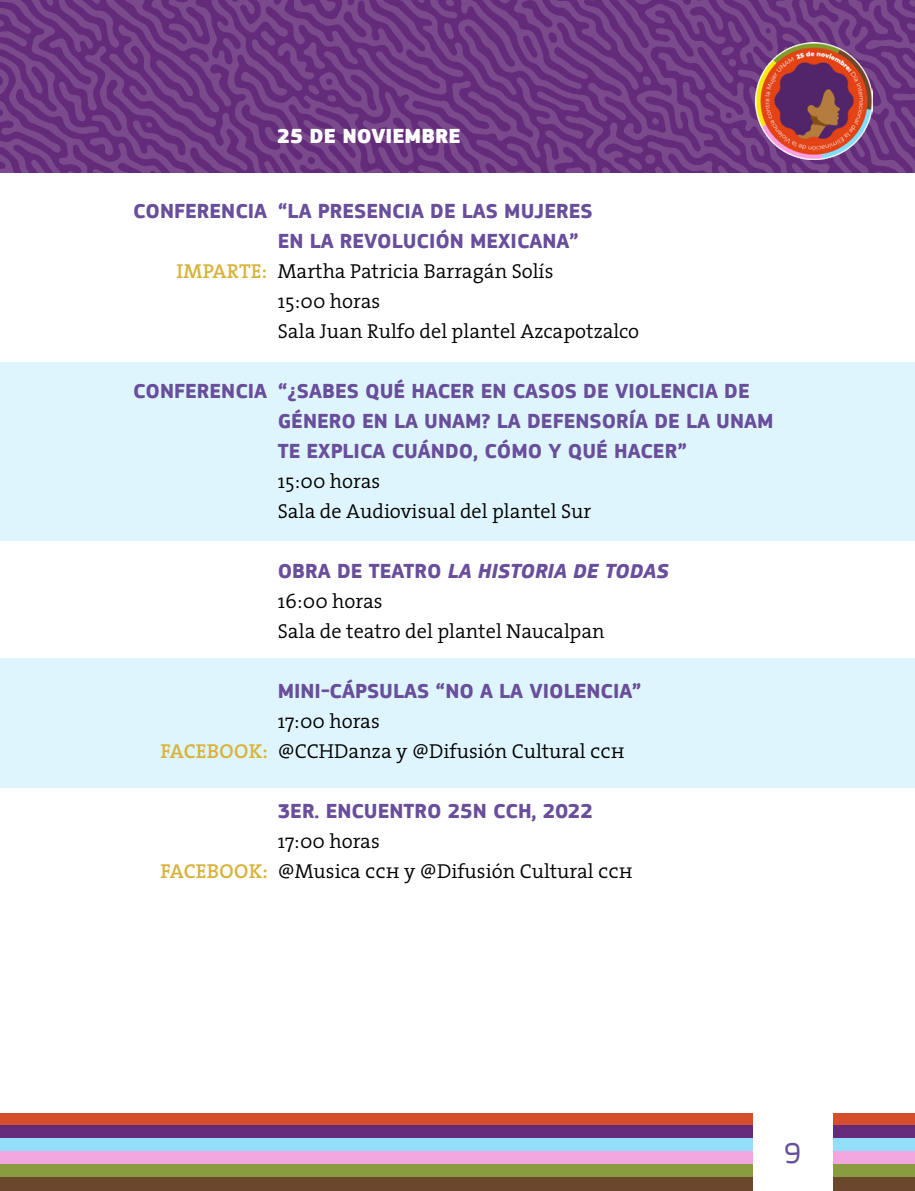
<style>
.page{position:relative;width:915px;height:1191px;background:#fff}
.page>*{position:absolute;margin:0;border:0;box-sizing:border-box;transform-origin:0 0}
.t1{font:30px "PF Square Sans Pro";color:#684e9b}
.t2{font:700 21px/30px "PF Square Sans Pro";color:#684e9b}
.t3{font:italic 700 21px "PF Square Sans Pro";color:#684e9b}
.t4{font:900 21px "PF Square Sans Pro";color:#fff}
.t5{font:300 20.25px/30px "The Serif";color:#000}
.s1{font-weight:600;color:#d8b33b}
.s2{font-style:normal}
.s3{font-family:"The Serif Semi Light Caps";font-weight:400}
</style>
<div class="page">
<div style="left:0;top:1113px;width:914px;height:13px;background:#d44f2b"></div>
<div style="left:0;top:1126px;width:914px;height:13px;background:#632b7a"></div>
<div style="left:0;top:1139px;width:914px;height:13px;background:#94defa"></div>
<div style="left:0;top:1152px;width:914px;height:13px;background:#f2a6e0"></div>
<div style="left:0;top:1165px;width:914px;height:13px;background:#8a9c40"></div>
<div style="left:0;top:1178px;width:914px;height:13px;background:#6b472e"></div>
<div style="left:752px;top:1111px;width:80px;height:80px;background:#fff"></div>
<div style="left:0;top:362px;width:914px;height:178px;background:#dff5fd"></div>
<div style="left:0;top:659px;width:914px;height:129px;background:#dff5fd"></div>
<svg style="left:0;top:0;width:914px;height:172px;background:#6d3982"></svg>
<img style="left:755px;top:43px;width:117px;height:116px">
<p class="t4" style="left:277px;top:122px;width:185px">25 DE NOVIEMBRE</p>
<p class="t2" style="left:277px;top:196px;width:316px;text-indent:-144px">CONFERENCIA “LA PRESENCIA DE LAS MUJERES<br>EN LA REVOLUCIÓN MEXICANA”</p>
<p class="t5" style="left:278px;top:255px;width:363px;text-indent:-101px"><span class="s1">IMPARTE:</span> Martha Patricia Barragán Solís<br>15:00 horas<br>Sala Juan Rulfo del plantel Azcapotzalco</p>
<p class="t2" style="left:277px;top:376px;width:497px;text-indent:-144px">CONFERENCIA “¿SABES QUÉ HACER EN CASOS DE VIOLENCIA DE<br>GÉNERO EN LA UNAM? LA DEFENSORÍA DE LA UNAM<br>TE EXPLICA CUÁNDO, CÓMO Y QUÉ HACER”</p>
<p class="t5" style="left:278px;top:465px;width:315px">15:00 horas<br>Sala de Audiovisual del plantel Sur</p>
<p class="t3" style="left:277px;top:558px;width:392px"><span class="s2">OBRA DE TEATRO</span> LA HISTORIA DE TODAS</p>
<p class="t5" style="left:278px;top:585px;width:328px">16:00 horas<br>Sala de teatro del plantel Naucalpan</p>
<p class="t2" style="left:277px;top:676px;width:365px">MINI-CÁPSULAS “NO A LA VIOLENCIA”</p>
<p class="t5" style="left:160px;top:705px;width:465px;text-indent:117px">17:00 horas<br><span class="s1">FACEBOOK:</span> @<span class="s3">CCH</span>Danza y @Difusión Cultural <span class="s3">cch</span></p>
<p class="t2" style="left:277px;top:796px;width:317px">3ER. ENCUENTRO 25N CCH, 2022</p>
<p class="t5" style="left:160px;top:825px;width:473px;text-indent:117px">17:00 horas<br><span class="s1">FACEBOOK:</span> @Musica <span class="s3">cch</span> y @Difusión Cultural <span class="s3">cch</span></p>
<h1 class="t1" style="left:783px;top:1136px;width:18px">9</h1>
</div>
